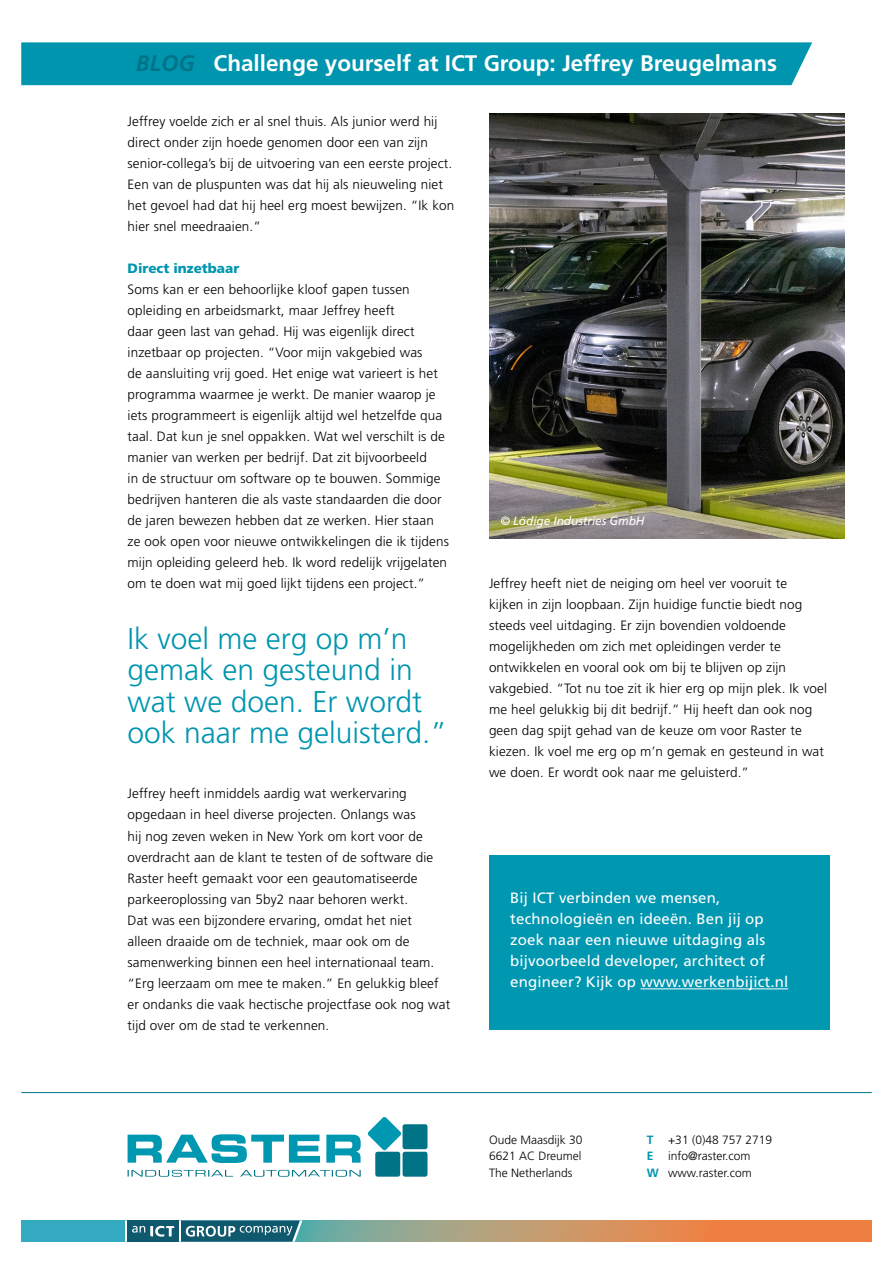
<style>
.page{position:relative;width:893px;height:1263px;background:#fff}
.page>*{position:absolute;margin:0;border:0;box-sizing:border-box;transform-origin:0 0}
.t1{font:300 30px/31.5px "Frutiger LT Std";color:#0095af}
.t2{font:700 22.5px "Frutiger LT Std";color:#fff}
.t3{font:15px/21px "Frutiger LT Std";letter-spacing:.01em;color:#fff}
.t4{font:300 13.5px/21px "Frutiger LT Std";letter-spacing:.01em;color:#000}
.t5{font:900 13.5px "Frutiger LT Std";color:#0095af}
.t6{font:300 12px/16.5px "Frutiger LT Std";color:#000;text-align:justify}
.t7{font:italic 12px "Frutiger LT Std";letter-spacing:-.01em;color:#fff}
.s1{font-style:italic;color:#007387}
.s2{font-weight:700;color:#0095af}
</style>
<div class="page">
<hr style="left:21px;top:1092px;width:851px;height:1px;background:#007387">
<svg style="left:21px;top:1220px;width:851px;height:22px;background:#ad9775"></svg>
<svg style="left:125px;top:1220px;width:177px;height:22px;background:#3d7a8a"></svg>
<svg style="left:128px;top:1134px;width:192px;height:29px"></svg>
<svg style="left:326px;top:1134px;width:35px;height:28px"></svg>
<div style="left:403px;top:1152px;width:24px;height:25px;background:#007387;border-radius:2px"></div>
<div style="left:375px;top:1152px;width:25px;height:25px;background:#007387;border-radius:2px"></div>
<div style="left:403px;top:1124px;width:24px;height:25px;background:#007387;border-radius:2px"></div>
<svg style="left:367px;top:1117px;width:35px;height:34px"></svg>
<svg style="left:128px;top:1170px;width:233px;height:7px"></svg>
<div style="left:21px;top:42px;width:791px;height:43px;background:#0095af"></div>
<div style="left:489px;top:855px;width:340px;height:174px;background:#0097b1"></div>
<hr style="left:640px;top:988px;width:148px;height:1px;background:#fff">
<img style="left:489px;top:113px;width:356px;height:426px">
<h2 class="t2" style="left:136px;top:50px;width:643px"><span class="s1">BLOG</span> Challenge yourself at ICT Group: Jeffrey Breugelmans</h2>
<p class="t4" style="left:128px;top:111px;width:328px">Jeffrey voelde zich er al snel thuis. Als junior werd hij direct onder zijn hoede genomen door een van zijn senior-collega’s bij de uitvoering van een eerste project.<br>Een van de pluspunten was dat hij als nieuweling niet het gevoel had dat hij heel erg moest bewijzen. “Ik kon hier snel meedraaien.”</p>
<p class="t5" style="left:128px;top:260px;width:113px">Direct inzetbaar</p>
<p class="t4" style="left:128px;top:279px;width:323px">Soms kan er een behoorlijke kloof gapen tussen opleiding en arbeidsmarkt, maar Jeffrey heeft<br>daar geen last van gehad. Hij was eigenlijk direct inzetbaar op projecten. “Voor mijn vakgebied was<br>de aansluiting vrij goed. Het enige wat varieert is het programma waarmee je werkt. De manier waarop je iets programmeert is eigenlijk altijd wel hetzelfde qua taal. Dat kun je snel oppakken. Wat wel verschilt is de manier van werken per bedrijf. Dat zit bijvoorbeeld<br>in de structuur om software op te bouwen. Sommige bedrijven hanteren die als vaste standaarden die door de jaren bewezen hebben dat ze werken. Hier staan ze ook open voor nieuwe ontwikkelingen die ik tijdens mijn opleiding geleerd heb. Ik word redelijk vrijgelaten om te doen wat mij goed lijkt tijdens een project.”</p>
<h1 class="t1" style="left:128px;top:623px;width:321px">Ik voel me erg op m’n gemak en gesteund in wat we doen. Er wordt ook naar me geluisterd.”</h1>
<p class="t4" style="left:128px;top:783px;width:324px">Jeffrey heeft inmiddels aardig wat werkervaring opgedaan in heel diverse projecten. Onlangs was<br>hij nog zeven weken in New York om kort voor de overdracht aan de klant te testen of de software die Raster heeft gemaakt voor een geautomatiseerde parkeeroplossing van 5by2 naar behoren werkt.<br>Dat was een bijzondere ervaring, omdat het niet<br>alleen draaide om de techniek, maar ook om de samenwerking binnen een heel internationaal team. “Erg leerzaam om mee te maken.” En gelukkig bleef er ondanks die vaak hectische projectfase ook nog wat tijd over om de stad te verkennen.</p>
<p class="t7" style="left:500px;top:514px;width:146px">© Lödige Industries GmbH</p>
<p class="t4" style="left:489px;top:573px;width:340px">Jeffrey heeft niet de neiging om heel ver vooruit te<br>kijken in zijn loopbaan. Zijn huidige functie biedt nog steeds veel uitdaging. Er zijn bovendien voldoende mogelijkheden om zich met opleidingen verder te ontwikkelen en vooral ook om bij te blijven op zijn vakgebied. “Tot nu toe zit ik hier erg op mijn plek. Ik voel me heel gelukkig bij dit bedrijf.” Hij heeft dan ook nog geen dag spijt gehad van de keuze om voor Raster te kiezen. Ik voel me erg op m’n gemak en gesteund in wat we doen. Er wordt ook naar me geluisterd.”</p>
<p class="t3" style="left:510px;top:888px;width:279px">Bij ICT verbinden we mensen, technologieën en ideeën. Ben jij op zoek naar een nieuwe uitdaging als bijvoorbeeld developer, architect of engineer? Kijk op www.werkenbijict.nl</p>
<p class="t6" style="left:489px;top:1131px;width:95px">Oude Maasdijk 30<br>6621 AC Dreumel The Netherlands</p>
<p class="t6" style="left:647px;top:1131px;width:127px;text-align:left"><span class="s2">T</span> +31 (0)48 757 2719<br><span class="s2">E</span> info@raster.com<br><span class="s2">W</span> www.raster.com</p>
</div>
